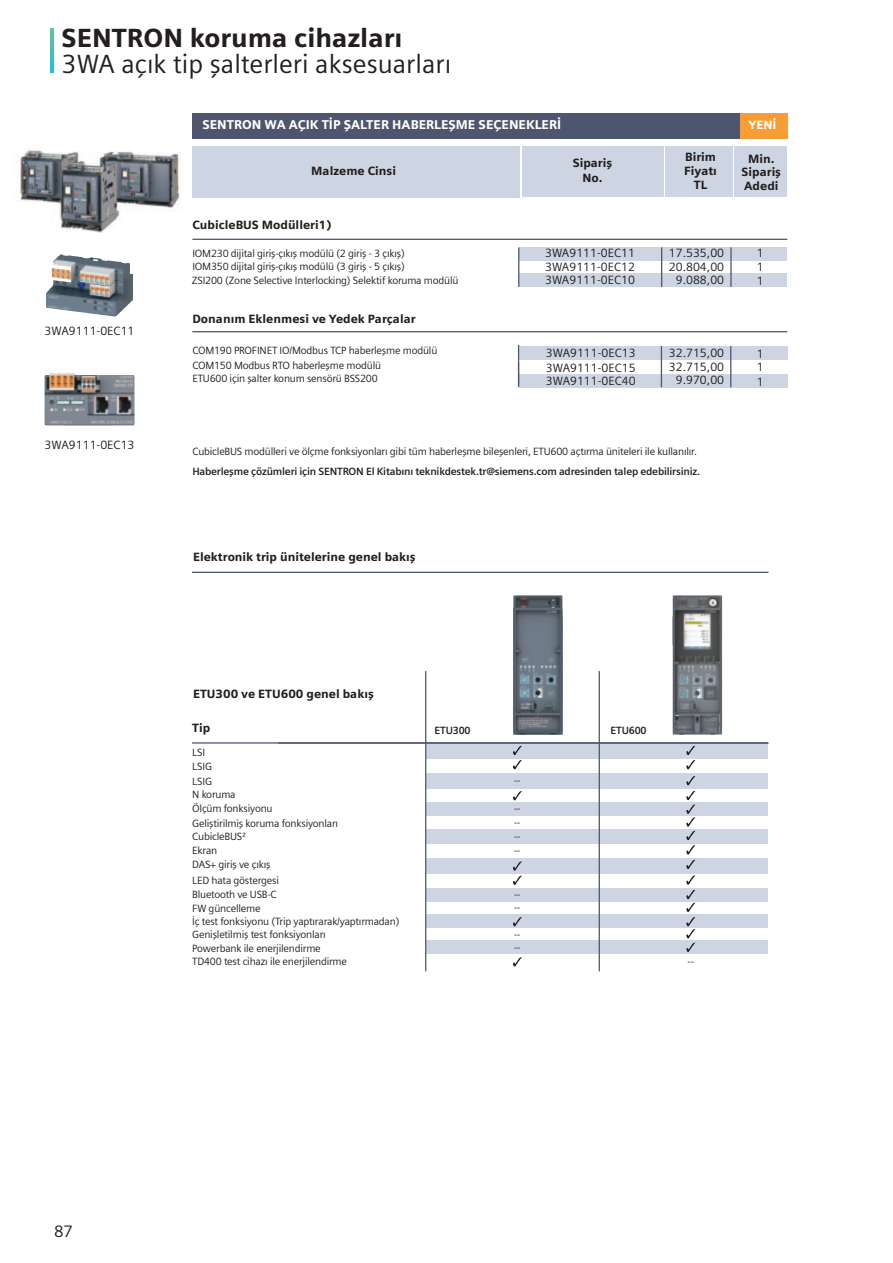
<style>
.page{position:relative;width:893px;height:1263px;background:#fff}
.page>*{position:absolute;margin:0;border:0;box-sizing:border-box;transform-origin:0 0}
.t1{font:26.25px "Siemens Sans";color:#231f20}
.t2{font:900 26.25px "Siemens Sans";color:#231f20}
.t3{font:16.5px "Siemens Sans";color:#231f20}
.t4{font:900 12.75px "Siemens Sans";color:#fff}
.t5{font:900 12px/13.2px "Siemens Sans";color:#231f20}
.t6{font:12px/13.5px "Siemens Sans";color:#231f20;text-align:justify}
.t7{font:900 12px "Siemens Sans";color:#fff}
.t8{font:10.5px/13.4px "Siemens Sans";letter-spacing:-.02em;color:#231f20}
.t9{font:700 10.5px "Siemens Sans";letter-spacing:-.02em;color:#231f20}
</style>
<div class="page">
<div style="left:193px;top:113px;width:594px;height:25px;background:#4e566f"></div>
<div style="left:192px;top:147px;width:328px;height:51px;background:#cdd5e2"></div>
<div style="left:665px;top:147px;width:68px;height:50px;background:#cdd5e2"></div>
<div style="left:523px;top:147px;width:141px;height:50px;background:#cdd5e2"></div>
<div style="left:735px;top:147px;width:52px;height:50px;background:#cdd5e2"></div>
<hr style="left:192px;top:239px;width:595px;height:1px;background:#4d556f">
<hr style="left:192px;top:331px;width:595px;height:1px;background:#4d556f">
<div style="left:519px;top:374px;width:268px;height:13px;background:#cdd5e2"></div>
<div style="left:519px;top:346px;width:268px;height:13px;background:#cdd5e2"></div>
<div style="left:519px;top:247px;width:268px;height:14px;background:#cdd5e2"></div>
<div style="left:519px;top:273px;width:268px;height:14px;background:#cdd5e2"></div>
<hr style="left:518px;top:345px;width:1px;height:42px;background:#4d556f">
<hr style="left:518px;top:247px;width:1px;height:40px;background:#4d556f">
<hr style="left:730px;top:346px;width:1px;height:41px;background:#4d556f">
<hr style="left:730px;top:247px;width:2px;height:40px;background:#4d556f">
<hr style="left:661px;top:346px;width:1px;height:41px;background:#4d556f">
<hr style="left:661px;top:247px;width:1px;height:40px;background:#4d556f">
<img style="left:20px;top:150px;width:161px;height:83px">
<img style="left:46px;top:254px;width:79px;height:63px">
<img style="left:44px;top:373px;width:91px;height:53px">
<svg style="left:51px;top:29px;width:3px;height:44px"></svg>
<div style="left:426px;top:744px;width:342px;height:15px;background:#cdd5e2"></div>
<div style="left:426px;top:803px;width:342px;height:13px;background:#cdd5e2"></div>
<div style="left:426px;top:858px;width:342px;height:15px;background:#cdd5e2"></div>
<div style="left:426px;top:773px;width:342px;height:15px;background:#cdd5e2"></div>
<div style="left:426px;top:829px;width:342px;height:15px;background:#cdd5e2"></div>
<div style="left:426px;top:888px;width:342px;height:13px;background:#cdd5e2"></div>
<div style="left:426px;top:914px;width:342px;height:14px;background:#cdd5e2"></div>
<div style="left:426px;top:940px;width:342px;height:14px;background:#cdd5e2"></div>
<hr style="left:192px;top:742px;width:576px;height:2px;background:#4d556f">
<hr style="left:192px;top:572px;width:576px;height:1px;background:#4d556f">
<hr style="left:425px;top:671px;width:1px;height:300px;background:#4d556f">
<hr style="left:599px;top:671px;width:1px;height:300px;background:#4d556f">
<img style="left:513px;top:595px;width:50px;height:140px">
<img style="left:672px;top:595px;width:50px;height:140px">
<svg style="left:686px;top:746px;width:9px;height:23px"></svg>
<svg style="left:513px;top:746px;width:9px;height:23px"></svg>
<svg style="left:513px;top:791px;width:9px;height:9px"></svg>
<svg style="left:513px;top:861px;width:9px;height:24px"></svg>
<svg style="left:513px;top:917px;width:9px;height:9px"></svg>
<svg style="left:513px;top:957px;width:9px;height:9px"></svg>
<svg style="left:686px;top:776px;width:9px;height:9px"></svg>
<svg style="left:686px;top:791px;width:9px;height:63px"></svg>
<svg style="left:686px;top:860px;width:9px;height:9px"></svg>
<svg style="left:686px;top:875px;width:9px;height:77px"></svg>
<div style="left:740px;top:113px;width:47px;height:25px;background:#f89d35"></div>
<h1 class="t2" style="left:62px;top:22px;width:342px">SENTRON koruma cihazları</h1>
<h1 class="t1" style="left:62px;top:49px;width:391px">3WA açık tip şalterleri aksesuarları</h1>
<p class="t4" style="left:202px;top:117px;width:360px">SENTRON WA AÇIK TİP ŞALTER HABERLEŞME SEÇENEKLERİ</p>
<p class="t5" style="left:311px;top:164px;width:86px">Malzeme Cinsi</p>
<p class="t5" style="left:573px;top:156px;width:41px">Sipariş</p>
<p class="t5" style="left:582px;top:171px;width:22px">No.</p>
<p class="t5" style="left:192px;top:219px;width:141px">CubicleBUS Modülleri1)</p>
<p class="t6" style="left:45px;top:324px;width:91px">3WA9111-0EC11</p>
<p class="t8" style="left:192px;top:247px;width:214px;line-height:12.9px">IOM230 dijital giriş-çıkış modülü (2 giriş - 3 çıkış)<br>IOM350 dijital giriş-çıkış modülü (3 giriş - 5 çıkış)</p>
<p class="t8" style="left:192px;top:273px;width:268px">ZSI200 (Zone Selective Interlocking) Selektif koruma modülü</p>
<p class="t5" style="left:192px;top:312px;width:225px">Donanım Eklenmesi ve Yedek Parçalar</p>
<p class="t8" style="left:192px;top:343px;width:246px;line-height:14.5px">COM190 PROFINET IO/Modbus TCP haberleşme modülü<br>COM150 Modbus RTO haberleşme modülü</p>
<p class="t8" style="left:192px;top:372px;width:187px">ETU600 için şalter konum sensörü BSS200</p>
<p class="t6" style="left:545px;top:246px;width:91px">3WA9111-0EC11<br>3WA9111-0EC12<br>3WA9111-0EC10</p>
<p class="t6" style="left:546px;top:346px;width:91px;line-height:14.4px">3WA9111-0EC13<br>3WA9111-0EC15</p>
<p class="t6" style="left:546px;top:374px;width:91px">3WA9111-0EC40</p>
<p class="t5" style="left:684px;top:151px;width:34px">Birim<br>Fiyatı</p>
<p class="t5" style="left:694px;top:178px;width:15px">TL</p>
<p class="t7" style="left:749px;top:118px;width:29px">YENİ</p>
<p class="t5" style="left:748px;top:152px;width:28px">Min.</p>
<p class="t5" style="left:742px;top:165px;width:41px">Sipariş</p>
<p class="t5" style="left:744px;top:179px;width:36px">Adedi</p>
<p class="t6" style="left:669px;top:246px;width:57px;text-align:center">17.535,00<br>20.804,00<br>9.088,00</p>
<p class="t6" style="left:757px;top:246px;width:8px;line-height:14px">1<br>1<br>1</p>
<p class="t6" style="left:669px;top:346px;width:57px;text-align:center">32.715,00<br>32.715,00<br>9.970,00</p>
<p class="t6" style="left:757px;top:347px;width:8px">1</p>
<p class="t6" style="left:757px;top:360px;width:8px">1</p>
<p class="t6" style="left:757px;top:375px;width:8px">1</p>
<p class="t6" style="left:45px;top:438px;width:91px">3WA9111-0EC13</p>
<p class="t8" style="left:192px;top:444px;width:506px">CubicleBUS modülleri ve ölçme fonksiyonları gibi tüm haberleşme bileşenleri, ETU600 açtırma üniteleri ile kullanılır.</p>
<p class="t9" style="left:192px;top:465px;width:509px">Haberleşme çözümleri için SENTRON El Kitabını teknikdestek.tr@siemens.com adresinden talep edebilirsiniz.</p>
<p class="t5" style="left:193px;top:550px;width:224px">Elektronik trip ünitelerine genel bakış</p>
<p class="t5" style="left:193px;top:687px;width:182px">ETU300 ve ETU600 genel bakış</p>
<p class="t5" style="left:192px;top:721px;width:20px">Tip</p>
<p class="t8" style="left:192px;top:746px;width:14px">LSI</p>
<p class="t8" style="left:192px;top:787px;width:45px">N koruma</p>
<p class="t8" style="left:192px;top:760px;width:21px;line-height:14.1px">LSIG<br>LSIG</p>
<p class="t8" style="left:192px;top:802px;width:82px">Ölçüm fonksiyonu</p>
<p class="t8" style="left:192px;top:830px;width:55px">CubicleBUS²</p>
<p class="t8" style="left:192px;top:858px;width:80px">DAS+ giriş ve çıkış</p>
<p class="t8" style="left:192px;top:888px;width:86px">Bluetooth ve USB-C</p>
<p class="t8" style="left:192px;top:915px;width:209px">İç test fonksiyonu (Trip yaptırarak/yaptırmadan)<br>Genişletilmiş test fonksiyonları<br>Powerbank ile enerjilendirme<br>TD400 test cihazı ile enerjilendirme</p>
<p class="t8" style="left:192px;top:816px;width:147px">Geliştirilmiş koruma fonksiyonları</p>
<p class="t8" style="left:192px;top:843px;width:27px">Ekran</p>
<p class="t8" style="left:192px;top:873px;width:88px">LED hata göstergesi</p>
<p class="t8" style="left:192px;top:901px;width:70px">FW güncelleme</p>
<p class="t9" style="left:435px;top:724px;width:37px">ETU300</p>
<p class="t9" style="left:611px;top:724px;width:37px">ETU600</p>
<p class="t8" style="left:514px;top:774px;width:8px">--</p>
<p class="t8" style="left:514px;top:802px;width:8px;line-height:13.8px">-- --</p>
<p class="t8" style="left:514px;top:830px;width:8px;line-height:13.8px">-- --</p>
<p class="t8" style="left:514px;top:888px;width:8px">--</p>
<p class="t8" style="left:514px;top:928px;width:8px">--</p>
<p class="t8" style="left:514px;top:901px;width:8px">--</p>
<p class="t8" style="left:514px;top:941px;width:8px">--</p>
<p class="t8" style="left:688px;top:955px;width:8px">--</p>
<h2 class="t3" style="left:54px;top:1222px;width:21px">87</h2>
</div>
